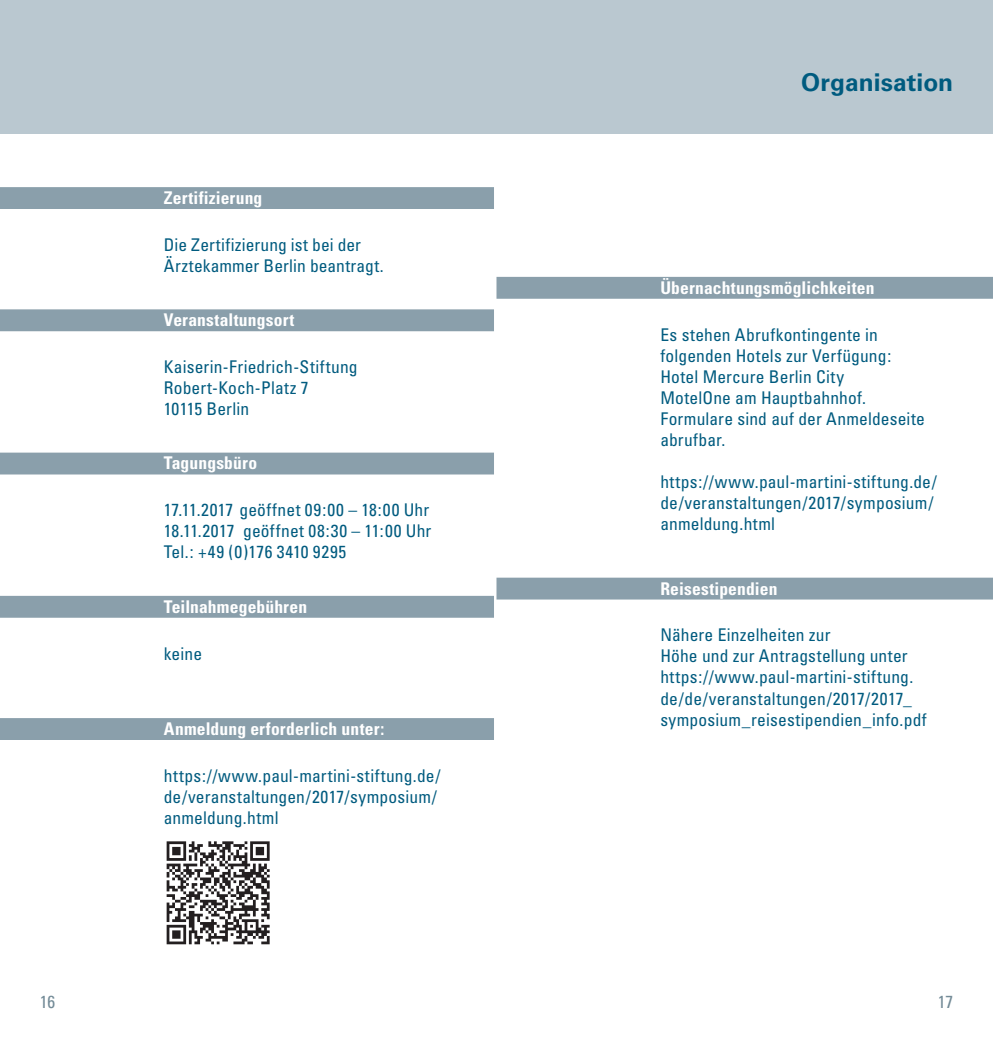
<style>
.page{position:relative;width:993px;height:1042px;background:#fff}
.page>*{position:absolute;margin:0;border:0;box-sizing:border-box;transform-origin:0 0}
.t1{font:700 24.5px "Univers";letter-spacing:.005em;color:#005b7f}
.t2{font:condensed 17.5px/21px "Univers";letter-spacing:.01em;color:#005b7f}
.t3{font:700 condensed 17.5px "Univers";letter-spacing:.01em;color:#fff}
.t4{font:condensed 17.5px "Univers";color:#738b97}
</style>
<div class="page">
<div style="left:496px;top:0;width:496px;height:134px;background:#bac8d0"></div>
<div style="left:0;top:0;width:496px;height:134px;background:#bac8d0"></div>
<div style="left:0;top:187px;width:494px;height:22px;background:#8a9fab"></div>
<div style="left:0;top:309px;width:494px;height:22px;background:#8a9fab"></div>
<div style="left:0;top:453px;width:494px;height:21px;background:#8a9fab"></div>
<div style="left:0;top:596px;width:494px;height:22px;background:#8a9fab"></div>
<div style="left:0;top:718px;width:494px;height:22px;background:#8a9fab"></div>
<div style="left:496px;top:277px;width:496px;height:22px;background:#8a9fab"></div>
<div style="left:496px;top:578px;width:496px;height:21px;background:#8a9fab"></div>
<svg style="left:166px;top:841px;width:103px;height:103px"></svg>
<p class="t3" style="left:164px;top:187px;width:100px">Zertifizierung</p>
<p class="t2" style="left:164px;top:234px;width:221px">Die Zertifizierung ist bei der<br>Ärztekammer Berlin beantragt.</p>
<p class="t3" style="left:164px;top:309px;width:132px">Veranstaltungsort</p>
<p class="t2" style="left:164px;top:356px;width:195px">Kaiserin-Friedrich-Stiftung<br>Robert-Koch-Platz 7<br>10115 Berlin</p>
<p class="t3" style="left:164px;top:452px;width:95px">Tagungsbüro</p>
<p class="t2" style="left:164px;top:499px;width:269px;text-align:justify">17.11.2017 geöffnet 09:00 – 18:00 Uhr 18.11.2017 geöffnet 08:30 – 11:00 Uhr Tel.: +49 (0)176 3410 9295</p>
<p class="t3" style="left:164px;top:596px;width:145px">Teilnahmegebühren</p>
<p class="t2" style="left:164px;top:643px;width:40px">keine</p>
<p class="t3" style="left:164px;top:718px;width:222px">Anmeldung erforderlich unter:</p>
<p class="t2" style="left:164px;top:765px;width:278px">https://www.paul-martini-stiftung.de/ de/veranstaltungen/2017/symposium/ anmeldung.html</p>
<h1 class="t1" style="left:801px;top:68px;width:153px">Organisation</h1>
<p class="t3" style="left:660px;top:277px;width:216px">Übernachtungsmöglichkeiten</p>
<p class="t2" style="left:660px;top:324px;width:266px">Es stehen Abrufkontingente in folgenden Hotels zur Verfügung:<br>Hotel Mercure Berlin City<br>MotelOne am Hauptbahnhof.<br>Formulare sind auf der Anmeldeseite abrufbar.</p>
<p class="t2" style="left:660px;top:471px;width:278px">https://www.paul-martini-stiftung.de/ de/veranstaltungen/2017/symposium/ anmeldung.html</p>
<p class="t3" style="left:660px;top:577px;width:118px">Reisestipendien</p>
<p class="t2" style="left:660px;top:624px;width:268px">Nähere Einzelheiten zur<br>Höhe und zur Antragstellung unter https://www.paul-martini-stiftung. de/de/veranstaltungen/2017/2017_ symposium_reisestipendien_info.pdf</p>
<p class="t4" style="left:40px;top:991px;width:17px">16</p>
<p class="t4" style="left:937px;top:991px;width:17px">17</p>
</div>
